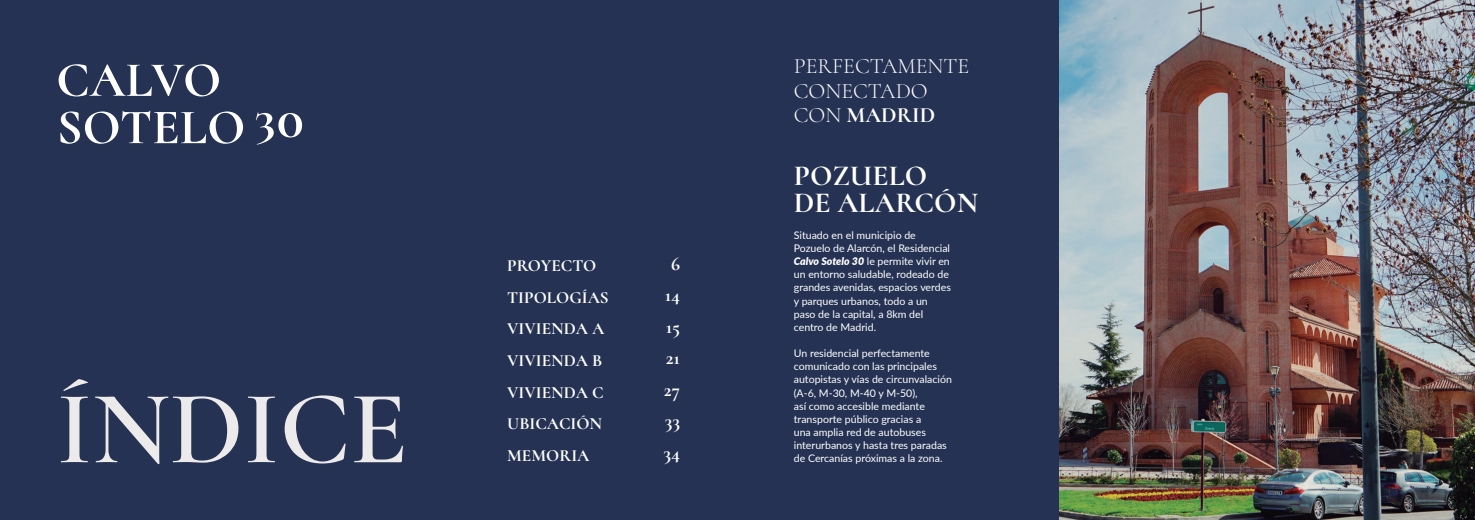
<style>
.page{position:relative;width:1475px;height:520px;background:#fff}
.page>*{position:absolute;margin:0;border:0;box-sizing:border-box;transform-origin:0 0}
.t1{font:600 104.83px "Cormorant";color:#eceaea}
.t2{font:700 49.7px/47.2px "Cormorant SC";color:#fff}
.t3{font:700 29.14px/27px "Cormorant SC";color:#fff}
.t4{font:300 21.88px/24.5px "Cormorant";color:#fff}
.t5{font:700 19.25px/31.5px "Cormorant";color:#fff;text-align:center}
.t6{font:700 17.06px/31.5px "Cormorant";color:#fff}
.t7{font:10.5px/13.1px "Lato";color:#fff}
.s1{font-weight:700}
.s2{font-weight:900;font-style:italic}
</style>
<div class="page">
<div style="left:0;top:0;width:1073px;height:519px;background:#253253"></div>
<img style="left:1059px;top:0;width:416px;height:519px">
<h2 class="t2" style="left:56px;top:56px;width:249px">CALVO<br>SOTELO 30</h2>
<h1 class="t1" style="left:57px;top:365px;width:353px">ÍNDICE</h1>
<h3 class="t6" style="left:507px;top:250px;width:103px">PROYECTO<br>TIPOLOGÍAS<br>VIVIENDA A<br>VIVIENDA B<br>VIVIENDA C<br>UBICACIÓN<br>MEMORIA</h3>
<h3 class="t5" style="left:664px;top:247px;width:18px">6<br>14<br>15<br>21<br>27<br>33<br>34</h3>
<h3 class="t4" style="left:794px;top:54px;width:177px">PERFECTAMENTE<br>CONECTADO<br>CON <span class="s1">MADRID</span></h3>
<h3 class="t3" style="left:794px;top:162px;width:186px">POZUELO<br>DE ALARCÓN</h3>
<p class="t7" style="left:794px;top:228px;width:159px">Situado en el municipio de<br>Pozuelo de Alarcón, el Residencial<br><span class="s2">Calvo Sotelo 30</span> le permite vivir en un entorno saludable, rodeado de grandes avenidas, espacios verdes y parques urbanos, todo a un paso de la capital, a 8km del centro de Madrid.</p>
<p class="t7" style="left:794px;top:346px;width:160px">Un residencial perfectamente comunicado con las principales autopistas y vías de circunvalación (A-6, M-30, M-40 y M-50),<br>así como accesible mediante transporte público gracias a<br>una amplia red de autobuses interurbanos y hasta tres paradas de Cercanías próximas a la zona.</p>
</div>
